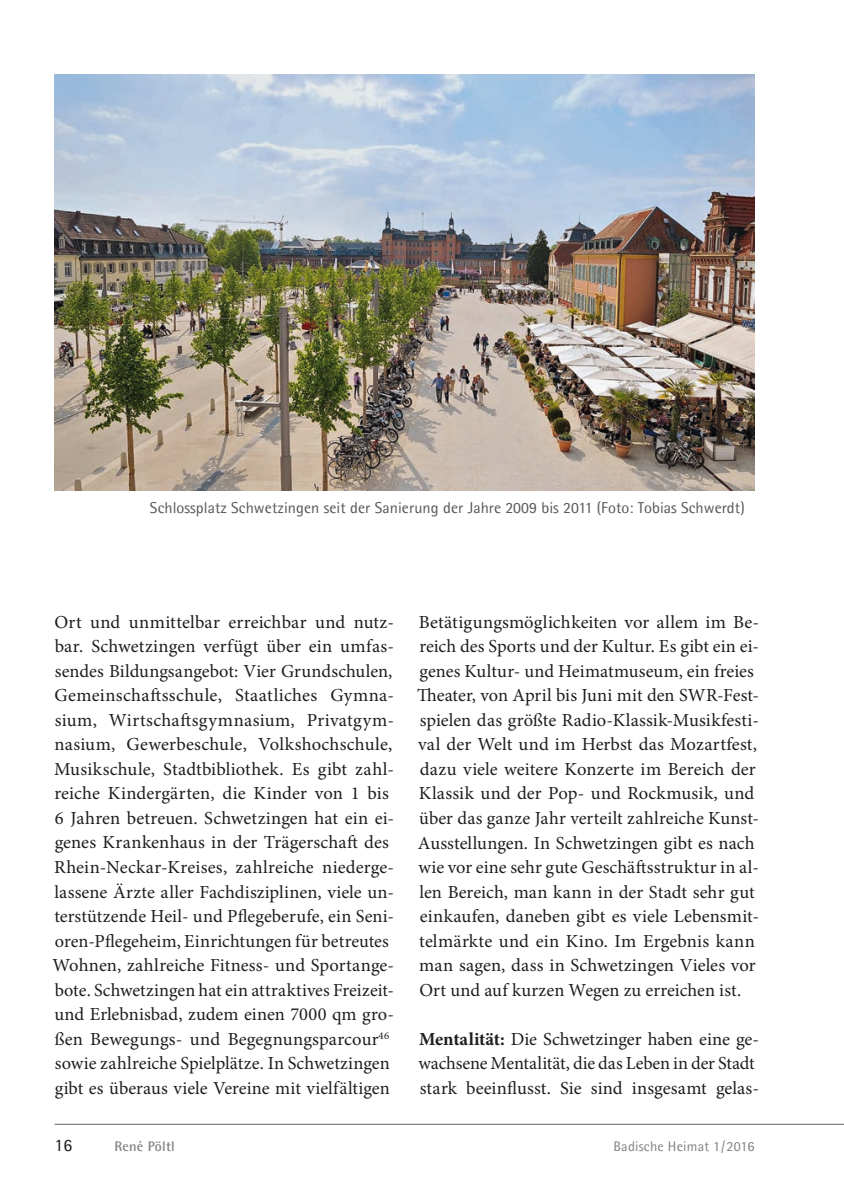
<style>
.page{position:relative;width:844px;height:1191px;background:#fff}
.page>*{position:absolute;margin:0;border:0;box-sizing:border-box;transform-origin:0 0}
.t1{font:18.38px/24.5px "Minion Pro";letter-spacing:.005em;color:#1d1e1f}
.t2{font:17.5px "Agfa Rotis Semisans";color:#1d1e1f}
.t3{font:15.75px "Agfa Rotis Semisans";letter-spacing:.005em;color:#57585a}
.t4{font:14px "Agfa Rotis Semisans";letter-spacing:.015em;color:#808285}
.t5{font:700 14px "Agfa Rotis Semisans";letter-spacing:.015em;color:#808285}
.s1{font-weight:700}
</style>
<div class="page">
<hr style="left:55px;top:1124px;width:788px;height:1px;background:#636366">
<img style="left:55px;top:74px;width:699px;height:416px">
<p class="t3" style="left:150px;top:499px;width:596px">Schlossplatz Schwetzingen seit der Sanierung der Jahre 2009 bis 2011 (Foto: Tobias Schwerdt)</p>
<p class="t1" style="left:52px;top:611px;width:343px">Ort und unmittelbar erreichbar und nutz&shy;bar. Schwetzingen verfügt über ein umfas&shy;sendes Bildungsangebot: Vier Grundschulen, Gemeinschaftsschule, Staatliches Gymna&shy;sium, Wirtschaftsgymnasium, Privatgym&shy;nasium, Gewerbeschule, Volkshochschule, Musikschule, Stadtbibliothek. Es gibt zahl&shy;reiche Kindergärten, die Kinder von 1 bis 6 Jahren betreuen. Schwetzingen hat ein ei&shy;genes Krankenhaus in der Trägerschaft des Rhein-Neckar-Kreises, zahlreiche niederge&shy;lassene Ärzte aller Fachdisziplinen, viele un&shy;terstützende Heil- und Pflegeberufe, ein Seni&shy;oren-Pflegeheim, Einrichtungen für betreutes Wohnen, zahlreiche Fitness- und Sportange&shy;bote. Schwetzingen hat ein attraktives Freizeit&shy;und Erlebnisbad, zudem einen 7000 qm gro&shy;ßen Bewegungs- und Begegnungsparcour<sup>46 </sup>sowie zahlreiche Spielplätze. In Schwetzingen gibt es überaus viele Vereine mit vielfältigen</p>
<p class="t1" style="left:417px;top:611px;width:343px">Betätigungsmöglichkeiten vor allem im Be&shy;reich des Sports und der Kultur. Es gibt ein ei&shy;genes Kultur- und Heimatmuseum, ein freies Theater, von April bis Juni mit den SWR-Fest&shy;spielen das größte Radio-Klassik-Musikfesti&shy;val der Welt und im Herbst das Mozartfest, dazu viele weitere Konzerte im Bereich der Klassik und der Pop- und Rockmusik, und über das ganze Jahr verteilt zahlreiche Kunst-Ausstellungen. In Schwetzingen gibt es nach wie vor eine sehr gute Geschäftsstruktur in al&shy;len Bereich, man kann in der Stadt sehr gut einkaufen, daneben gibt es viele Lebensmit&shy;telmärkte und ein Kino. Im Ergebnis kann man sagen, dass in Schwetzingen Vieles vor Ort und auf kurzen Wegen zu erreichen ist.</p>
<p class="t1" style="left:418px;top:1028px;width:342px"><span class="s1">Mentalität:</span> Die Schwetzinger haben eine ge&shy;wachsene Mentalität, die das Leben in der Stadt stark beeinflusst. Sie sind insgesamt gelas-</p>
<p class="t2" style="left:55px;top:1134px;width:19px">16</p>
<p class="t5" style="left:114px;top:1137px;width:62px">René Pöltl</p>
<p class="t4" style="left:613px;top:1137px;width:142px">Badische Heimat 1 / 2016</p>
</div>
